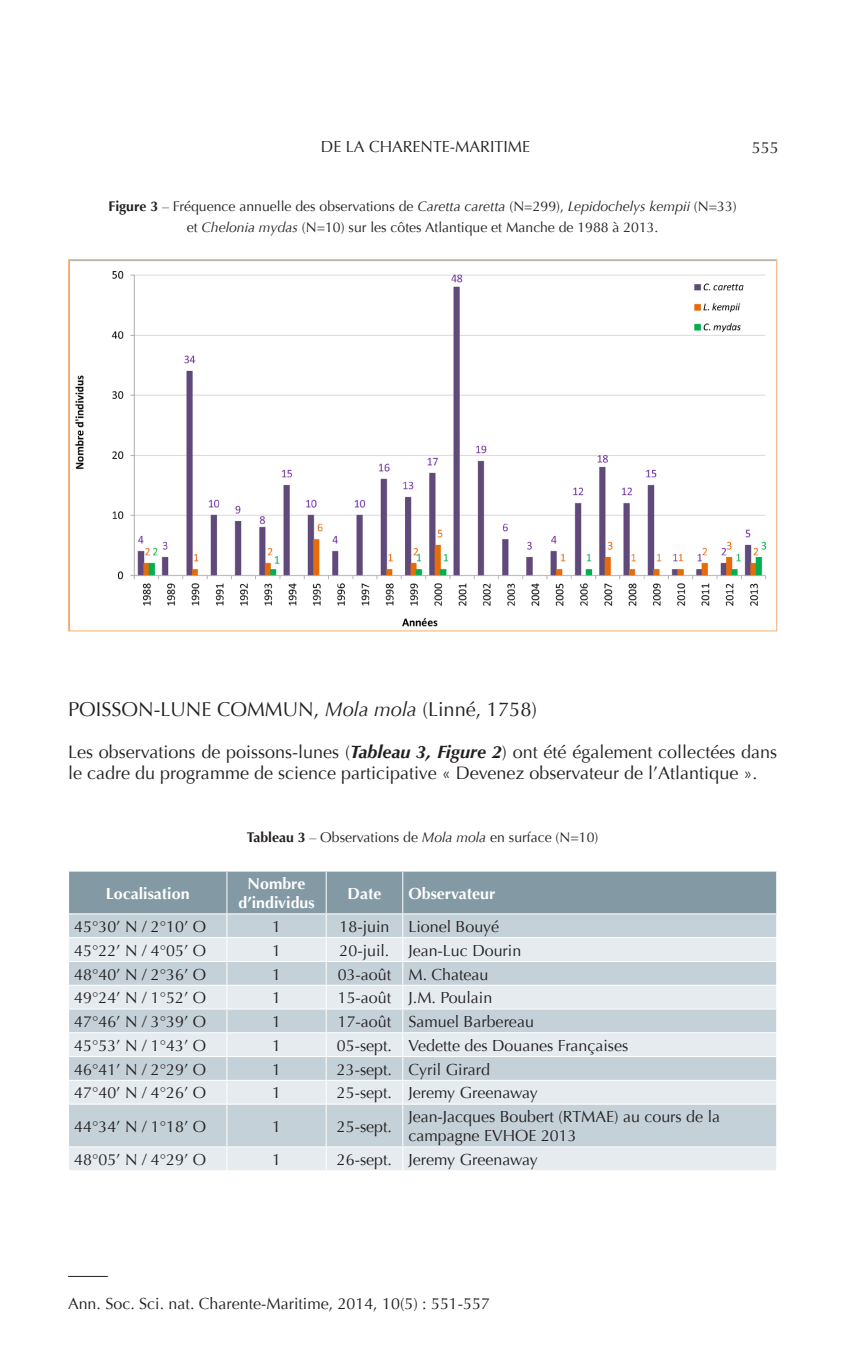
<style>
.page{position:relative;width:851px;height:1361px;background:#fff}
.page>*{position:absolute;margin:0;border:0;box-sizing:border-box;transform-origin:0 0}
.t1{font:20px "Optima";color:#231f20}
.t2{font:18px/21px "Optima";color:#231f20}
.t3{font:16px/19px "Optima";color:#231f20}
.t4{font:700 16px/19px "Optima";color:#fff;text-align:center}
.t5{font:14px/21px "Optima";color:#231f20;text-align:center}
.s1{font-weight:700}
.s2{font-style:italic}
.s3{font-weight:700;font-style:italic}
</style>
<div class="page">
<hr style="left:68px;top:1276px;width:40px;height:1px;background:#231f20">
<img style="left:70px;top:261px;width:697px;height:366px">
<svg style="left:69px;top:1104px;width:707px;height:66px;background:#d1dae0"></svg>
<svg style="left:68px;top:871px;width:709px;height:232px;background:#c8d3d9"></svg>
<hr style="left:226px;top:1104px;width:1px;height:42px;background:#fff">
<hr style="left:325px;top:1104px;width:1px;height:42px;background:#fff">
<hr style="left:402px;top:1104px;width:1px;height:42px;background:#fff">
<hr style="left:68px;top:1146px;width:159px;height:1px;background:#fff">
<hr style="left:227px;top:1146px;width:99px;height:1px;background:#fff">
<svg style="left:226px;top:1147px;width:1px;height:23px"></svg>
<hr style="left:326px;top:1146px;width:77px;height:1px;background:#fff">
<svg style="left:325px;top:1147px;width:1px;height:23px"></svg>
<hr style="left:403px;top:1146px;width:374px;height:1px;background:#fff">
<svg style="left:402px;top:1147px;width:1px;height:23px"></svg>
<p class="t3" style="left:321px;top:138px;width:210px">DE LA CHARENTE-MARITIME</p>
<p class="t3" style="left:751px;top:138px;width:28px">555</p>
<p class="t5" style="left:109px;top:196px;width:629px"><span class="s1">Figure 3</span> – Fréquence annuelle des observations de <span class="s2">Caretta caretta</span> (N=299), <span class="s2">Lepidochelys kempii</span> (N=33) et <span class="s2">Chelonia mydas</span> (N=10) sur les côtes Atlantique et Manche de 1988 à 2013.</p>
<p class="t1" style="left:68px;top:697px;width:470px">POISSON-LUNE COMMUN, <span class="s2">Mola mola</span> (Linné, 1758)</p>
<p class="t2" style="left:68px;top:741px;width:710px">Les observations de poissons-lunes (<span class="s3">Tableau 3, Figure 2</span>) ont été également collectées dans le cadre du programme de science participative « Devenez observateur de l’Atlantique ».</p>
<p class="t5" style="left:247px;top:826px;width:353px"><span class="s1">Tableau 3</span> – Observations de <span class="s2">Mola mola</span> en surface (N=10)</p>
<p class="t4" style="left:106px;top:884px;width:85px">Localisation</p>
<p class="t4" style="left:238px;top:874px;width:78px">Nombre d’individus</p>
<p class="t4" style="left:347px;top:884px;width:35px">Date</p>
<p class="t4" style="left:408px;top:884px;width:88px">Observateur</p>
<p class="t3" style="left:74px;top:917px;width:133px">45°30’ N / 2°10’ O</p>
<p class="t3" style="left:272px;top:917px;width:10px">1</p>
<p class="t3" style="left:339px;top:917px;width:51px">18-juin</p>
<p class="t3" style="left:408px;top:917px;width:92px">Lionel Bouyé</p>
<p class="t3" style="left:74px;top:941px;width:133px">45°22’ N / 4°05’ O</p>
<p class="t3" style="left:272px;top:941px;width:10px">1</p>
<p class="t3" style="left:339px;top:941px;width:49px">20-juil.</p>
<p class="t3" style="left:408px;top:941px;width:114px">Jean-Luc Dourin</p>
<p class="t3" style="left:74px;top:965px;width:133px">48°40’ N / 2°36’ O</p>
<p class="t3" style="left:272px;top:965px;width:10px">1</p>
<p class="t3" style="left:338px;top:965px;width:55px">03-août</p>
<p class="t3" style="left:408px;top:965px;width:82px">M. Chateau</p>
<p class="t3" style="left:74px;top:988px;width:133px">49°24’ N / 1°52’ O</p>
<p class="t3" style="left:272px;top:988px;width:10px">1</p>
<p class="t3" style="left:338px;top:988px;width:55px">15-août</p>
<p class="t3" style="left:408px;top:988px;width:85px">J.M. Poulain</p>
<p class="t3" style="left:74px;top:1012px;width:133px">47°46’ N / 3°39’ O</p>
<p class="t3" style="left:272px;top:1012px;width:10px">1</p>
<p class="t3" style="left:338px;top:1012px;width:55px">17-août</p>
<p class="t3" style="left:408px;top:1012px;width:127px">Samuel Barbereau</p>
<p class="t3" style="left:74px;top:1036px;width:133px">45°53’ N / 1°43’ O</p>
<p class="t3" style="left:272px;top:1036px;width:10px">1</p>
<p class="t3" style="left:337px;top:1036px;width:54px">05-sept.</p>
<p class="t3" style="left:408px;top:1036px;width:221px">Vedette des Douanes Françaises</p>
<p class="t3" style="left:74px;top:1060px;width:133px">46°41’ N / 2°29’ O</p>
<p class="t3" style="left:272px;top:1060px;width:10px">1</p>
<p class="t3" style="left:337px;top:1060px;width:54px">23-sept.</p>
<p class="t3" style="left:408px;top:1060px;width:83px">Cyril Girard</p>
<p class="t3" style="left:74px;top:1083px;width:133px">47°40’ N / 4°26’ O</p>
<p class="t3" style="left:272px;top:1083px;width:10px">1</p>
<p class="t3" style="left:337px;top:1083px;width:54px">25-sept.</p>
<p class="t3" style="left:408px;top:1083px;width:131px">Jeremy Greenaway</p>
<p class="t3" style="left:74px;top:1117px;width:133px">44°34’ N / 1°18’ O</p>
<p class="t3" style="left:272px;top:1117px;width:10px">1</p>
<p class="t3" style="left:337px;top:1117px;width:54px">25-sept.</p>
<p class="t3" style="left:408px;top:1107px;width:313px">Jean-Jacques Boubert (RTMAE) au cours de la campagne EVHOE 2013</p>
<p class="t3" style="left:74px;top:1150px;width:133px">48°05’ N / 4°29’ O</p>
<p class="t3" style="left:272px;top:1150px;width:10px">1</p>
<p class="t3" style="left:337px;top:1150px;width:54px">26-sept.</p>
<p class="t3" style="left:408px;top:1150px;width:131px">Jeremy Greenaway</p>
<p class="t3" style="left:68px;top:1294px;width:423px">Ann. Soc. Sci. nat. Charente-Maritime, 2014, 10(5) : 551-557</p>
</div>
